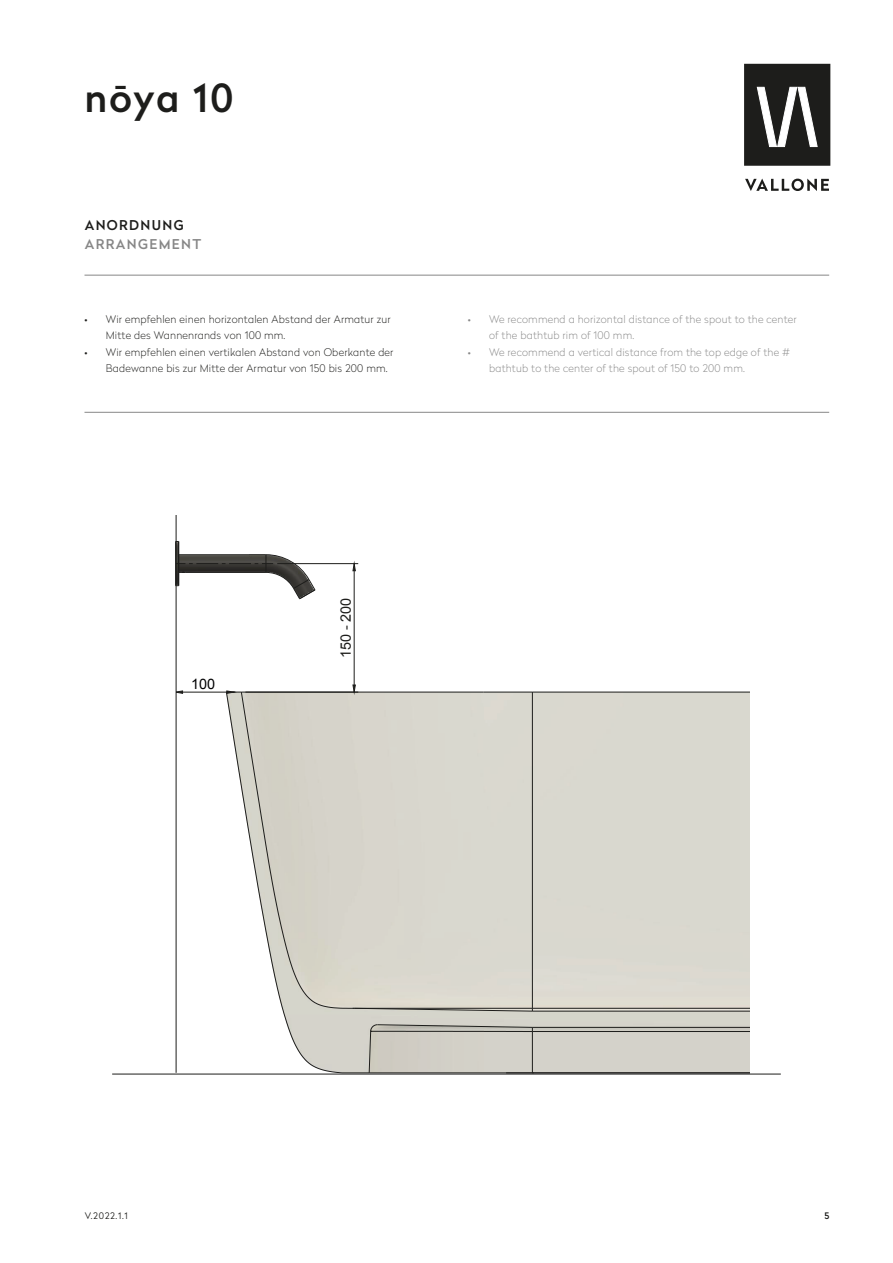
<style>
.page{position:relative;width:893px;height:1263px;background:#fff}
.page>*{position:absolute;margin:0;border:0;box-sizing:border-box;transform-origin:0 0}
.t1{font:500 38.55px "Radikal";letter-spacing:.05em;color:#1d1d1b}
.t2{font:14.4px "Arial";color:#1d1d1b}
.t3{font:14.4px "Arial";color:#020203}
.Überschrift_EN{font:500 13.5px "Radikal";letter-spacing:.1em;color:#878787}
.t4{font:500 13.5px "Radikal";letter-spacing:.1em;color:#1d1d1b}
.Auflistung_DE{font:100 10.5px/16.5px "Radikal";letter-spacing:.02em;color:#1d1d1b}
.Auflistung_EN{font:100 10.5px "Radikal";letter-spacing:.02em;color:#878787}
.t5{font:300 9px "Radikal";color:#1d1d1b}
.t6{font:500 9px "Radikal";color:#1d1d1b}
</style>
<div class="page">
<svg style="left:745px;top:179px;width:84px;height:12px"></svg>
<div style="left:745px;top:65px;width:84px;height:99px;background:#1d1d1b"></div>
<div style="left:744px;top:64px;width:86px;height:102px;border:3px solid #1d1d1b"></div>
<svg style="left:757px;top:87px;width:61px;height:60px"></svg>
<hr style="left:84px;top:275px;width:745px;height:1px;background:#878787">
<hr style="left:84px;top:412px;width:745px;height:1px;background:#878787">
<img style="left:177px;top:542px;width:572px;height:530px">
<hr style="left:179px;top:542px;width:1px;height:43px;background:#1d1d1b">
<hr style="left:178px;top:541px;width:1px;height:45px;background:#1d1d1b">
<hr style="left:175px;top:541px;width:1px;height:45px;background:#1d1d1b">
<hr style="left:532px;top:1031px;width:217px;height:1px;background:#1d1d1b">
<hr style="left:532px;top:1027px;width:217px;height:1px;background:#1d1d1b">
<hr style="left:532px;top:1011px;width:217px;height:1px;background:#1d1d1b">
<hr style="left:532px;top:1008px;width:217px;height:1px;background:#1d1d1b">
<hr style="left:532px;top:692px;width:217px;height:1px;background:#1d1d1b">
<hr style="left:532px;top:1072px;width:217px;height:1px;background:#1d1d1b">
<hr style="left:183px;top:692px;width:44px;height:1px;background:#1d1d1b">
<svg style="left:177px;top:690px;width:6px;height:4px"></svg>
<svg style="left:177px;top:554px;width:139px;height:45px"></svg>
<hr style="left:277px;top:563px;width:81px;height:1px;background:#1d1d1b">
<hr style="left:354px;top:571px;width:1px;height:114px;background:#1d1d1b">
<svg style="left:226px;top:684px;width:307px;height:389px;background:#d8d6ce"></svg>
<svg style="left:352px;top:563px;width:4px;height:8px"></svg>
<hr style="left:176px;top:515px;width:1px;height:558px;background:#1d1d1b">
<hr style="left:112px;top:1074px;width:669px;height:1px;background:#1d1d1b">
<h1 class="t1" style="left:84px;top:70px;width:150px">nōya 10</h1>
<p class="t4" style="left:85px;top:215px;width:101px">ANORDNUNG</p>
<p class="Überschrift_EN" style="left:85px;top:235px;width:118px">ARRANGEMENT</p>
<p class="Auflistung_DE" style="left:106px;top:310px;width:286px;text-indent:-21px">• Wir empfehlen einen horizontalen Abstand der Armatur zur<br>Mitte des Wannenrands von 100 mm.</p>
<p class="Auflistung_DE" style="left:106px;top:343px;width:289px;text-indent:-21px">• Wir empfehlen einen vertikalen Abstand von Oberkante der<br>Badewanne bis zur Mitte der Armatur von 150 bis 200 mm.</p>
<p class="Auflistung_EN" style="left:468px;top:312px;width:330px">• We recommend a horizontal distance of the spout to the center</p>
<p class="Auflistung_EN" style="left:489px;top:328px;width:147px">of the bathtub rim of 100 mm.</p>
<p class="Auflistung_EN" style="left:468px;top:345px;width:323px">• We recommend a vertical distance from the top edge of the #</p>
<p class="Auflistung_EN" style="left:489px;top:361px;width:257px">bathtub to the center of the spout of 150 to 200 mm.</p>
<p class="t3" style="left:191px;top:674px;width:26px">100</p>
<p class="t2" style="left:336px;top:658px;width:62px;rotate:-90deg">150 - 200</p>
<p class="t5" style="left:85px;top:1209px;width:45px">V.2022.1.1</p>
<p class="t6" style="left:824px;top:1209px;width:6px">5</p>
</div>
